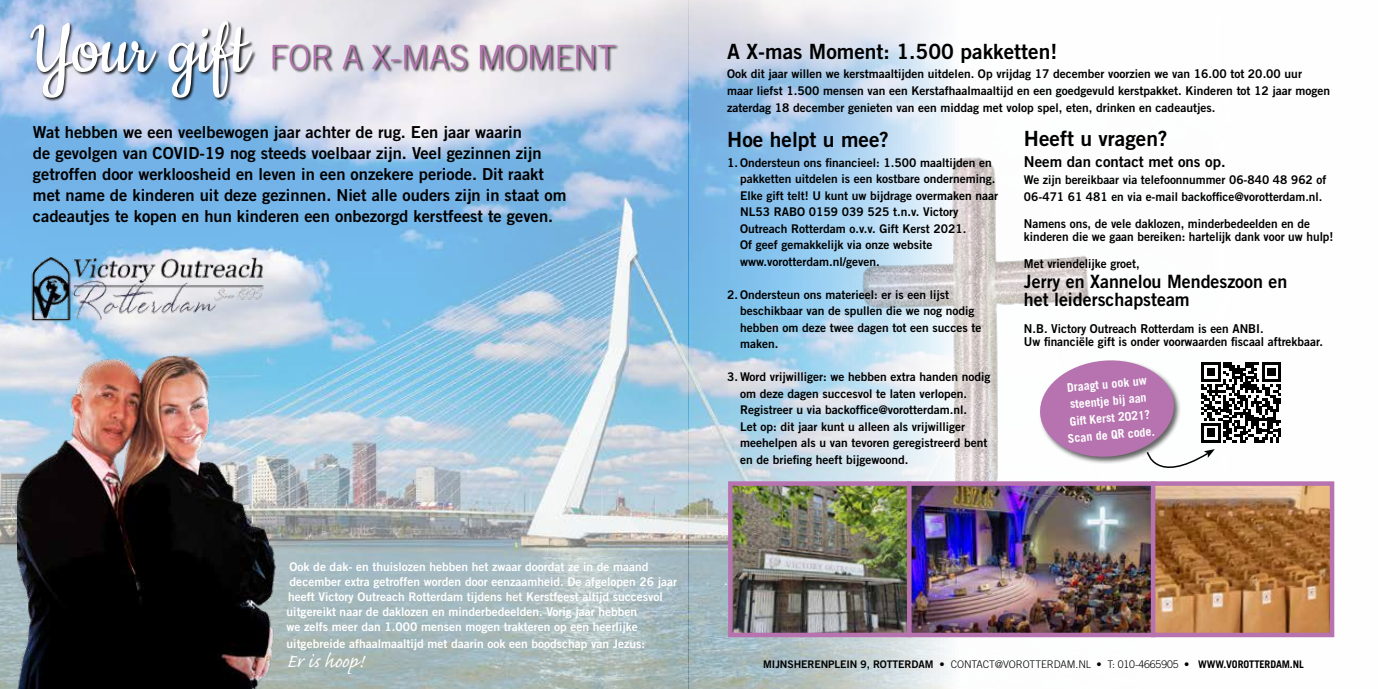
<style>
.page{position:relative;width:1378px;height:689px;background:#fff}
.page>*{position:absolute;margin:0;border:0;box-sizing:border-box;transform-origin:0 0}
.t1{font:81.45px "Cookie";color:#fff}
.t2{font:300 33.3px "Trade Gothic LT Std";color:#b673af}
.t3{font:24px "Caflisch Script";color:#fff}
.t4{font:21px "Trade Gothic LT Std Bd 2";color:#000}
.t5{font:18.3px/18px "Trade Gothic LT Std Bd 2";color:#000}
.t6{font:16.5px/21px "Trade Gothic LT Std Bd 2";color:#000}
.t7{font:15px "Trade Gothic LT Std Bd 2";color:#000}
.t8{font:12.3px/13.5px "Trade Gothic LT Std Bd 2";color:#000}
.t9{font:12px/16.5px "Trade Gothic LT Std Bd 2";color:#000}
.t10{font:12px/15px "Trade Gothic LT Std Bd 2";color:#fff}
.t11{font:700 12px/17px "Trade Gothic LT Std";color:#fff;text-align:center}
.t12{font:300 10.5px "Trade Gothic LT Std";letter-spacing:-.01em;color:#000}
.s1{font-family:"Trade Gothic LT Std Bd 2";font-weight:400}
.s2{font-weight:700}
</style>
<div class="page">
<img style="left:0;top:0;width:1335px;height:689px">
<div style="left:272px;top:43px;width:347px;height:30px;background:#000;opacity:.88"></div>
<img style="left:17px;top:317px;width:288px;height:372px">
<img style="left:9px;top:246px;width:284px;height:86px">
<div style="left:29px;top:21px;width:228px;height:81px;background:#000;opacity:.88"></div>
<img style="left:846px;top:126px;width:259px;height:355px">
<img style="left:733px;top:486px;width:596px;height:146px">
<div style="left:728px;top:481px;width:183px;height:156px;border:4px solid #b673af"></div>
<div style="left:907px;top:481px;width:248px;height:156px;border:4px solid #b673af"></div>
<div style="left:1151px;top:481px;width:183px;height:156px;border:4px solid #b673af"></div>
<svg style="left:1038px;top:357px;width:243px;height:128px"></svg>
<h1 class="t1" style="left:30px;top:7px;width:219px">Your gift</h1>
<h2 class="t2" style="left:270px;top:37px;width:347px">FOR A X-MAS MOMENT</h2>
<p class="t6" style="left:33px;top:121px;width:535px">Wat hebben we een veelbewogen jaar achter de rug. Een jaar waarin<br>de gevolgen van COVID-19 nog steeds voelbaar zijn. Veel gezinnen zijn getroffen door werkloosheid en leven in een onzekere periode. Dit raakt met name de kinderen uit deze gezinnen. Niet alle ouders zijn in staat om cadeautjes te kopen en hun kinderen een onbezorgd kerstfeest te geven.</p>
<p class="t10" style="left:287px;top:559px;width:392px">Ook de dak- en thuislozen hebben het zwaar doordat ze in de maand december extra getroffen worden door eenzaamheid. De afgelopen 26 jaar heeft Victory Outreach Rotterdam tijdens het Kerstfeest altijd succesvol uitgereikt naar de daklozen en minderbedeelden. Vorig jaar hebben<br>we zelfs meer dan 1.000 mensen mogen trakteren op een heerlijke</p>
<p class="t10" style="left:287px;top:635px;width:360px">uitgebreide afhaalmaaltijd met daarin ook een boodschap van Jezus:</p>
<h3 class="t3" style="left:287px;top:648px;width:78px">Er is hoop!</h3>
<h3 class="t4" style="left:727px;top:38px;width:332px">A X-mas Moment: 1.500 pakketten!</h3>
<p class="t9" style="left:727px;top:65px;width:604px;line-height:17px">Ook dit jaar willen we kerstmaaltijden uitdelen. Op vrijdag 17 december voorzien we van 16.00 tot 20.00 uur maar liefst 1.500 mensen van een Kerstafhaalmaaltijd en een goedgevuld kerstpakket. Kinderen tot 12 jaar mogen zaterdag 18 december genieten van een middag met volop spel, eten, drinken en cadeautjes.</p>
<h3 class="t4" style="left:727px;top:126px;width:163px">Hoe helpt u mee?</h3>
<p class="t9" style="left:740px;top:154px;width:259px;text-indent:-13px">1. Ondersteun ons financieel: 1.500 maaltijden en pakketten uitdelen is een kostbare onderneming.<br>Elke gift telt! U kunt uw bijdrage overmaken naar NL53 RABO 0159 039 525 t.n.v. Victory Outreach Rotterdam o.v.v. Gift Kerst 2021.<br>Of geef gemakkelijk via onze website www.vorotterdam.nl/geven.</p>
<p class="t9" style="left:740px;top:286px;width:243px;text-indent:-13px">2. Ondersteun ons materieel: er is een lijst beschikbaar van de spullen die we nog nodig hebben om deze twee dagen tot een succes te maken.</p>
<p class="t9" style="left:740px;top:368px;width:252px;text-indent:-13px">3. Word vrijwilliger: we hebben extra handen nodig om deze dagen succesvol te laten verlopen.<br>Registreer u via backoffice@vorotterdam.nl.<br>Let op: dit jaar kunt u alleen als vrijwilliger meehelpen als u van tevoren geregistreerd bent en de briefing heeft bijgewoond.</p>
<h3 class="t4" style="left:1024px;top:125px;width:145px">Heeft u vragen?</h3>
<p class="t7" style="left:1024px;top:152px;width:203px">Neem dan contact met ons op.</p>
<p class="t9" style="left:1024px;top:171px;width:304px;line-height:17px">We zijn bereikbaar via telefoonnummer 06-840 48 962 of<br>06-471 61 481 en via e-mail backoffice@vorotterdam.nl.</p>
<p class="t8" style="left:1024px;top:216px;width:311px">Namens ons, de vele daklozen, minderbedeelden en de kinderen die we gaan bereiken: hartelijk dank voor uw hulp!</p>
<p class="t8" style="left:1024px;top:257px;width:117px">Met vriendelijke groet,</p>
<h3 class="t5" style="left:1024px;top:272px;width:265px">Jerry en Xannelou Mendeszoon en het leiderschapsteam</h3>
<p class="t8" style="left:1024px;top:321px;width:300px">N.B. Victory Outreach Rotterdam is een ANBI.<br>Uw financiële gift is onder voorwaarden fiscaal aftrekbaar.</p>
<p class="t11" style="left:1062px;top:379px;width:89px;rotate:-5deg">Draagt u ook uw steentje bij aan<br>Gift Kerst 2021?<br>Scan de QR code.</p>
<p class="t12" style="left:763px;top:658px;width:542px"><span class="s1">MIJNSHERENPLEIN 9, ROTTERDAM •</span> CONTACT@VOROTTERDAM.NL • T: 010-4665905 • <span class="s2">WWW.VOROTTERDAM.NL</span></p>
</div>
